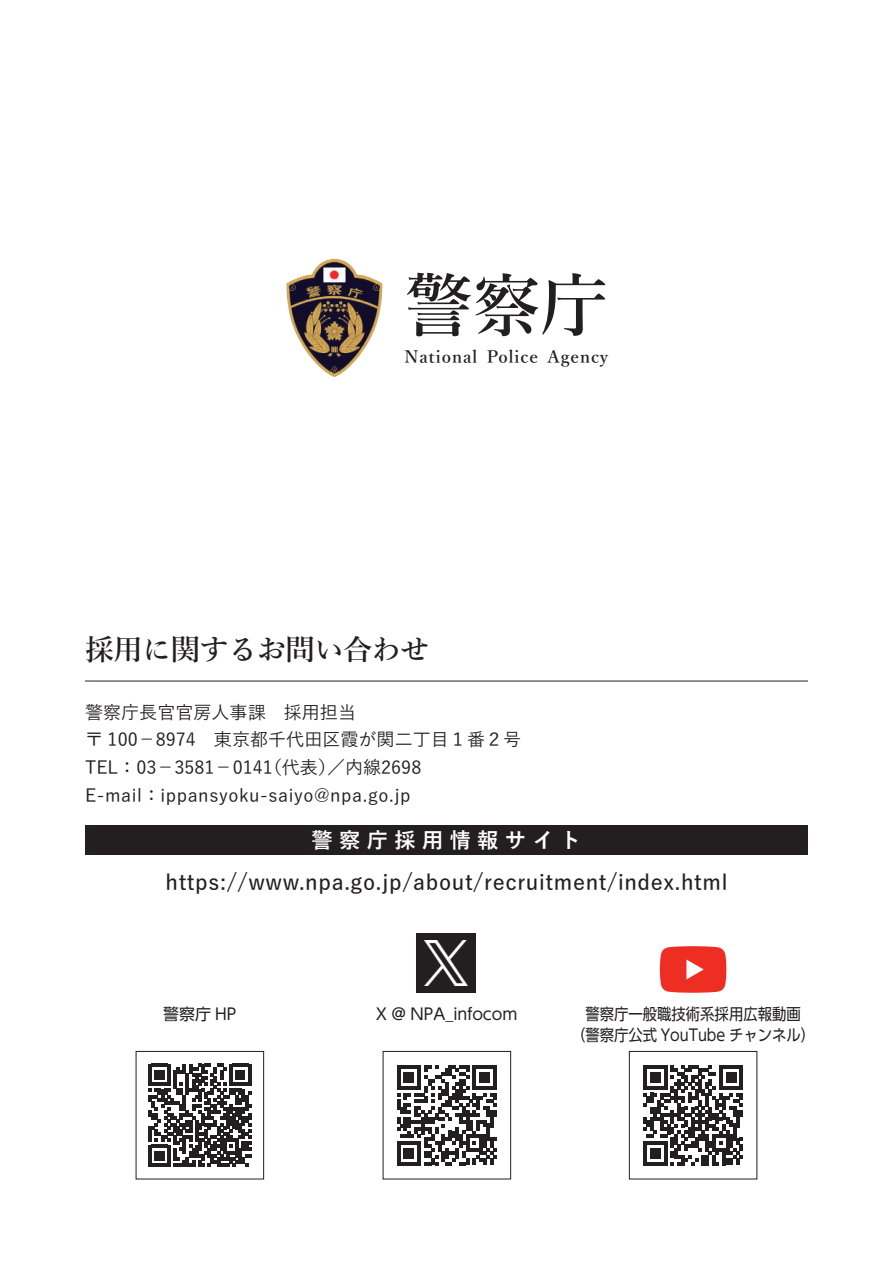
<style>
.page{position:relative;width:893px;height:1263px;background:#fff}
.page>*{position:absolute;margin:0;border:0;box-sizing:border-box;transform-origin:0 0}
.t1{font:600 68.1px "Yu Min Pr 6 N";color:#231f20}
.t2{font:600 28.65px "Yu Min Pr 6 N";color:#231f20}
.t3{font:600 21.3px "Yu Go Pr 6 N";letter-spacing:.03em;color:#231f20}
.t4{font:700 21.3px "Yu Go Pr 6 N";letter-spacing:.3em;color:#fff}
.t5{font:500 18px/27.6px "Yu Go Pr 6 N";color:#231f20}
.t6{font:600 16.95px "Yu Min Pr 6 N";letter-spacing:.06em;color:#231f20}
.t7{font:15.9px/21.3px "UD Shin Go Pr 6 N";color:#231f20;text-align:center;scale:.9 1}
.t8{font:15.9px "UD Shin Go Pr 6 N";color:#231f20}
</style>
<div class="page">
<svg style="left:149px;top:1064px;width:102px;height:102px"></svg>
<div style="left:136px;top:1051px;width:128px;height:128px;border:1px solid #231f20"></div>
<svg style="left:643px;top:1065px;width:100px;height:100px"></svg>
<div style="left:629px;top:1051px;width:128px;height:128px;border:1px solid #231f20"></div>
<svg style="left:660px;top:946px;width:66px;height:47px;background:#ef463c"></svg>
<svg style="left:397px;top:1065px;width:100px;height:100px"></svg>
<div style="left:383px;top:1051px;width:128px;height:128px;border:1px solid #231f20"></div>
<div style="left:85px;top:825px;width:723px;height:30px;background:#231f20"></div>
<img style="left:286px;top:258px;width:97px;height:119px">
<hr style="left:85px;top:681px;width:723px;height:1px;background:#231f20">
<div style="left:417px;top:934px;width:59px;height:59px;background:#231f20"></div>
<img style="left:424px;top:941px;width:44px;height:44px">
<h1 class="t1" style="left:404px;top:267px;width:206px">警察庁</h1>
<p class="t6" style="left:404px;top:348px;width:206px">National Police Agency</p>
<h2 class="t2" style="left:85px;top:633px;width:346px">採用に関するお問い合わせ</h2>
<p class="t5" style="left:85px;top:696px;width:438px">警察庁長官官房人事課　採用担当<br>〒 100－8974　東京都千代田区霞が関二丁目１番２号<br>TEL：03－3581－0141（代表）／内線2698<br>E-mail：ippansyoku-saiyo@npa.go.jp</p>
<p class="t4" style="left:311px;top:828px;width:271px">警察庁採用情報サイト</p>
<p class="t3" style="left:165px;top:863px;width:564px">https://www.npa.go.jp/about/recruitment/index.html</p>
<p class="t8" style="left:163px;top:1001px;width:75px">警察庁 HP</p>
<p class="t7" style="left:571px;top:1002px;width:273px">警察庁一般職技術系採用広報動画<br>（警察庁公式 YouTube チャンネル）</p>
<p class="t8" style="left:376px;top:1001px;width:143px">X ＠ NPA_infocom</p>
</div>
